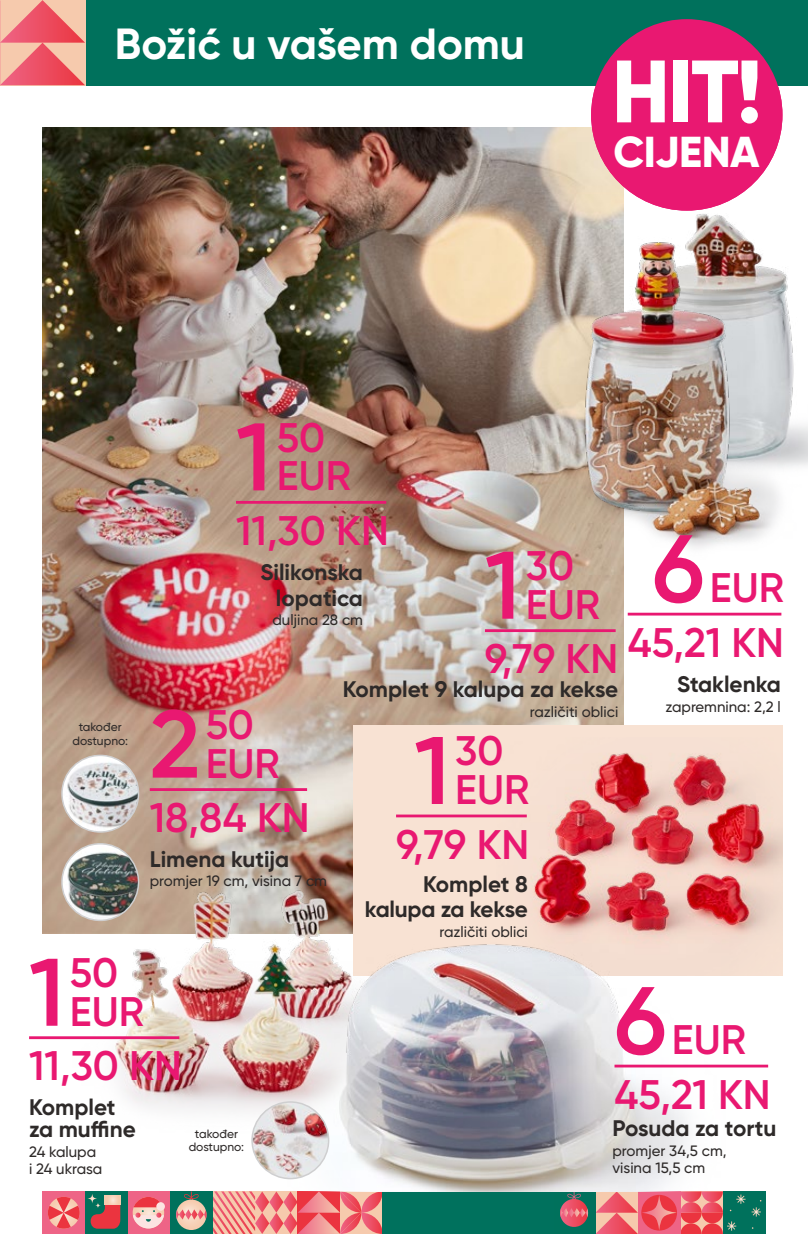
<style>
.page{position:relative;width:808px;height:1234px;background:#fff}
.page>*{position:absolute;margin:0;border:0;box-sizing:border-box;transform-origin:0 0}
.t1{font:600 95.7px "Gilroy";color:#e91871}
.t2{font:800 88.2px "Gilroy";color:#fff}
.t3{font:700 63px "Gilroy";color:#fff}
.t4{font:700 43.5px "Gilroy";color:#fff}
.t5{font:800 43.2px "Gilroy";letter-spacing:-.01em;color:#fff}
.t6{font:600 41.25px/38.7px "Gilroy";color:#e91871}
.t7{font:800 33.75px "Gilroy";letter-spacing:.01em;color:#fff}
.t8{font:700 22.5px/25.2px "Gilroy";color:#2e2a29;text-align:right}
.t9{font:500 15px/16.8px "Gilroy";color:#2e2a29}
.t10{font:500 12px/13.5px "Gilroy";color:#2e2a29;text-align:center}
</style>
<div class="page">
<svg style="left:595px;top:1191px;width:43px;height:42px;background:#eb8d89"></svg>
<div style="left:128px;top:1191px;width:42px;height:42px;background:#ee6486"></div>
<div style="left:638px;top:1191px;width:42px;height:42px;background:#ee6486"></div>
<div style="left:641px;top:1194px;width:36px;height:36px;background:#eb343f;border-radius:50%"></div>
<svg style="left:641px;top:1194px;width:36px;height:35px"></svg>
<div style="left:170px;top:1191px;width:43px;height:42px;background:#00715c"></div>
<div style="left:553px;top:1191px;width:42px;height:42px;background:#00715c"></div>
<svg style="left:567px;top:1191px;width:14px;height:7px"></svg>
<svg style="left:560px;top:1198px;width:28px;height:28px"></svg>
<svg style="left:560px;top:1207px;width:28px;height:9px"></svg>
<svg style="left:213px;top:1230px;width:170px;height:3px"></svg>
<div style="left:85px;top:1191px;width:43px;height:42px;background:#00715c"></div>
<div style="left:43px;top:1191px;width:42px;height:42px;background:#ee6486"></div>
<svg style="left:48px;top:1197px;width:24px;height:31px"></svg>
<div style="left:723px;top:1191px;width:42px;height:42px;background:#00715c"></div>
<svg style="left:680px;top:1191px;width:65px;height:42px"></svg>
<svg style="left:752px;top:1200px;width:9px;height:16px"></svg>
<div style="left:383px;top:1191px;width:171px;height:42px;background:#00715d"></div>
<img style="left:43px;top:127px;width:580px;height:806px">
<div style="left:353px;top:725px;width:429px;height:250px;background:#f8e2d3"></div>
<img style="left:574px;top:136px;width:234px;height:330px">
<img style="left:72px;top:792px;width:351px;height:438px">
<img style="left:499px;top:185px;width:302px;height:382px">
<img style="left:256px;top:929px;width:480px;height:262px">
<img style="left:496px;top:752px;width:280px;height:223px">
<img style="left:62px;top:755px;width:77px;height:76px;border-radius:38px">
<div style="left:61px;top:754px;width:78px;height:78px;border:2px solid #cfcfd0;border-radius:50%"></div>
<img style="left:62px;top:843px;width:77px;height:77px;border-radius:38px">
<div style="left:61px;top:842px;width:78px;height:78px;border:2px solid #cfcfd0;border-radius:50%"></div>
<div style="left:0;top:0;width:808px;height:85px;background:#00715c"></div>
<svg style="left:0;top:0;width:85px;height:85px;background:#f18b87"></svg>
<div style="left:591px;top:19px;width:191px;height:191px;background:#e91871;border-radius:50%"></div>
<img style="left:252px;top:1101px;width:77px;height:77px;border-radius:38px">
<div style="left:251px;top:1100px;width:78px;height:78px;border:2px solid #cfcfd0;border-radius:50%"></div>
<hr style="left:236px;top:501px;width:150px;height:2px;background:#e91871">
<hr style="left:29px;top:1036px;width:150px;height:2px;background:#e91871">
<hr style="left:485px;top:629px;width:131px;height:3px;background:#e91871">
<hr style="left:628px;top:612px;width:153px;height:3px;background:#e91871">
<hr style="left:150px;top:788px;width:157px;height:2px;background:#e91871">
<hr style="left:614px;top:1064px;width:154px;height:3px;background:#e91871">
<hr style="left:396px;top:814px;width:131px;height:3px;background:#e91871">
<h3 class="t3" style="left:30px;top:6px;width:391px">Nazwa/hasło</h3>
<h3 class="t4" style="left:115px;top:17px;width:412px">Božić u vašem domu</h3>
<h2 class="t2" style="left:612px;top:36px;width:152px">HIT!</h2>
<h3 class="t5" style="left:613px;top:124px;width:148px">CIJENA</h3>
<h3 class="t7" style="left:613px;top:132px;width:148px">CENOWY</h3>
<p class="t10" style="left:72px;top:719px;width:57px">također dostupno:</p>
<h1 class="t1" style="left:236px;top:397px;width:37px">1</h1>
<h3 class="t6" style="left:277px;top:417px;width:76px">50<br>EUR</h3>
<h3 class="t6" style="left:236px;top:510px;width:154px">11,30 KN</h3>
<h1 class="t1" style="left:485px;top:525px;width:37px">1</h1>
<h3 class="t6" style="left:526px;top:545px;width:76px">30<br>EUR</h3>
<h3 class="t6" style="left:485px;top:639px;width:135px">9,79 KN</h3>
<h3 class="t8" style="left:260px;top:559px;width:104px">Silikonska lopatica</h3>
<p class="t9" style="left:272px;top:611px;width:92px">duljina 28 cm</p>
<h3 class="t8" style="left:343px;top:676px;width:277px">Komplet 9 kalupa za kekse</h3>
<p class="t9" style="left:530px;top:702px;width:90px">različiti oblici</p>
<h1 class="t1" style="left:150px;top:684px;width:52px">2</h1>
<h3 class="t6" style="left:206px;top:704px;width:76px">50<br>EUR</h3>
<h3 class="t6" style="left:150px;top:797px;width:161px">18,84 KN</h3>
<h1 class="t1" style="left:414px;top:711px;width:37px">1</h1>
<h3 class="t6" style="left:455px;top:731px;width:76px">30<br>EUR</h3>
<h3 class="t6" style="left:396px;top:824px;width:135px">9,79 KN</h3>
<h3 class="t8" style="left:150px;top:845px;width:141px">Limena kutija</h3>
<p class="t9" style="left:150px;top:872px;width:179px">promjer 19 cm, visina 7 cm</p>
<h3 class="t8" style="left:365px;top:871px;width:165px">Komplet 8 kalupa za kekse</h3>
<p class="t9" style="left:439px;top:922px;width:90px">različiti oblici</p>
<h1 class="t1" style="left:652px;top:509px;width:54px">6</h1>
<h3 class="t6" style="left:628px;top:560px;width:158px;line-height:54.6px;text-align:right">EUR<br>45,21 KN</h3>
<h3 class="t8" style="left:677px;top:671px;width:105px">Staklenka</h3>
<p class="t9" style="left:665px;top:697px;width:117px">zapremnina: 2,2 l</p>
<h1 class="t1" style="left:29px;top:932px;width:37px">1</h1>
<h3 class="t6" style="left:70px;top:952px;width:76px">50<br>EUR</h3>
<h3 class="t6" style="left:29px;top:1045px;width:154px">11,30 KN</h3>
<h3 class="t8" style="left:29px;top:1094px;width:108px;line-height:22.5px;text-align:left">Komplet za muffine</h3>
<p class="t9" style="left:29px;top:1142px;width:75px">24 kalupa i 24 ukrasa</p>
<p class="t10" style="left:189px;top:1126px;width:57px">također dostupno:</p>
<h1 class="t1" style="left:614px;top:960px;width:54px">6</h1>
<h3 class="t6" style="left:614px;top:1011px;width:158px;line-height:54.6px;text-indent:57px">EUR<br>45,21 KN</h3>
<h3 class="t8" style="left:612px;top:1115px;width:165px">Posuda za tortu</h3>
<p class="t9" style="left:612px;top:1141px;width:116px">promjer 34,5 cm, visina 15,5 cm</p>
</div>
